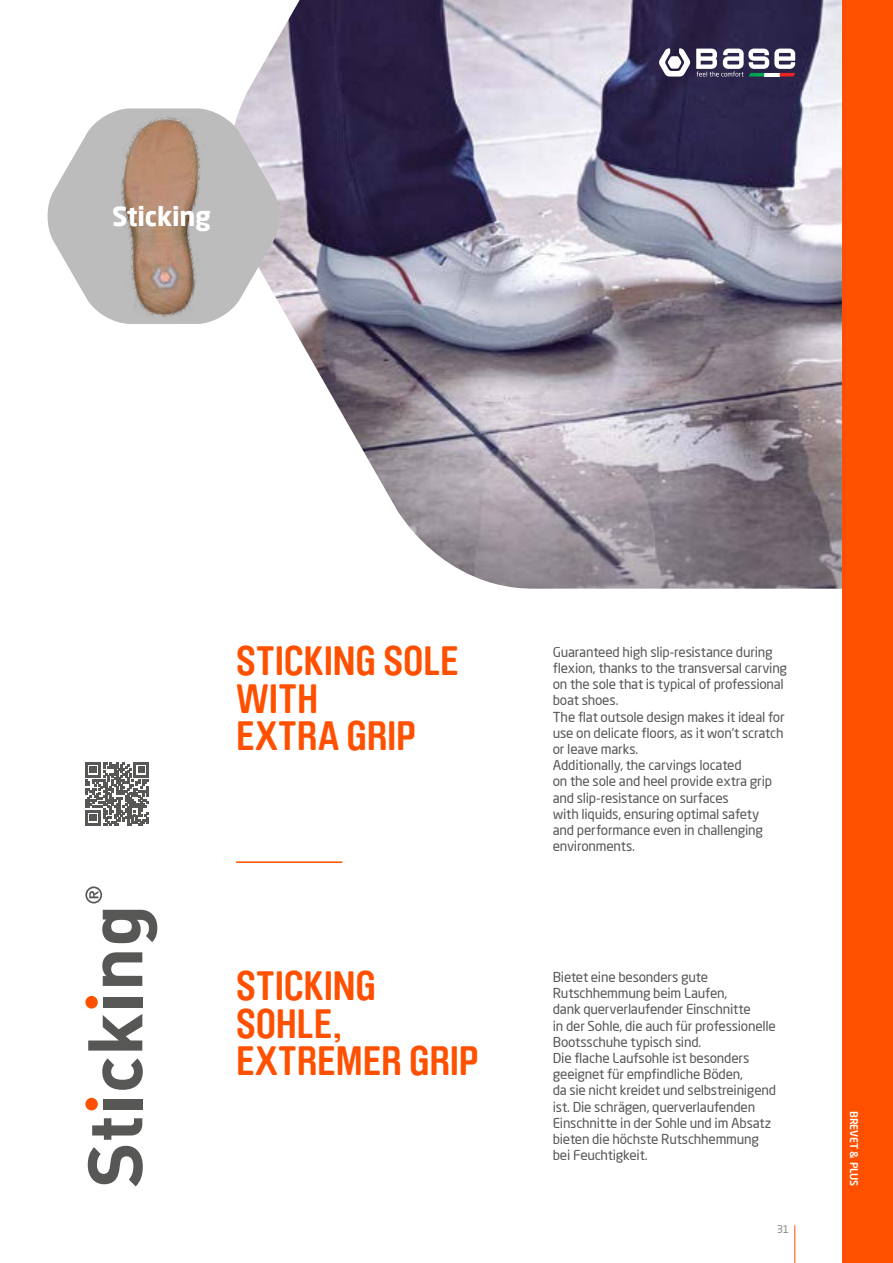
<style>
.page{position:relative;width:893px;height:1263px;background:#fff}
.page>*{position:absolute;margin:0;border:0;box-sizing:border-box;transform-origin:0 0}
.t1{font:700 40.5px/37.5px "Brauer Neue";color:#ff5000}
.t2{font:700 26.25px "Neo Sans Pro";letter-spacing:-.01em;color:#fff}
.t3{font:13.5px/16.2px "Neo Sans Pro";letter-spacing:-.015em;color:#575756}
.t4{font:500 10.5px "Neo Sans Pro";color:#fff}
.t5{font:10.5px "Neo Sans Pro";color:#878786}
</style>
<div class="page">
<hr style="left:794px;top:1225px;width:1px;height:38px;background:#ff5000">
<div style="left:842px;top:0;width:51px;height:1263px;background:#ff5000"></div>
<img style="left:255px;top:0;width:587px;height:589px">
<svg style="left:47px;top:108px;width:234px;height:216px"></svg>
<img style="left:68px;top:78px;width:188px;height:284px">
<div style="left:85px;top:1098px;width:13px;height:12px;background:#ff5000;border-radius:50%"></div>
<div style="left:85px;top:996px;width:13px;height:12px;background:#ff5000;border-radius:50%"></div>
<svg style="left:88px;top:1146px;width:55px;height:40px"></svg>
<svg style="left:92px;top:1118px;width:50px;height:22px"></svg>
<div style="left:103px;top:1099px;width:39px;height:10px;background:#575756"></div>
<svg style="left:102px;top:1058px;width:41px;height:32px"></svg>
<svg style="left:88px;top:1014px;width:54px;height:36px"></svg>
<div style="left:103px;top:997px;width:39px;height:10px;background:#575756"></div>
<svg style="left:102px;top:952px;width:40px;height:34px"></svg>
<svg style="left:102px;top:910px;width:55px;height:33px"></svg>
<svg style="left:85px;top:886px;width:17px;height:17px"></svg>
<hr style="left:236px;top:861px;width:106px;height:2px;background:#ff5000">
<svg style="left:659px;top:48px;width:31px;height:29px"></svg>
<svg style="left:696px;top:49px;width:99px;height:28px"></svg>
<svg style="left:86px;top:762px;width:63px;height:63px"></svg>
<h2 class="t2" style="left:112px;top:206px;width:100px">Sticking</h2>
<h1 class="t1" style="left:236px;top:640px;width:224px">STICKING SOLE<br>WITH<br>EXTRA GRIP</h1>
<p class="t3" style="left:553px;top:643px;width:236px">Guaranteed high slip-resistance during flexion, thanks to the transversal carving on the sole that is typical of professional boat shoes.<br>The flat outsole design makes it ideal for use on delicate floors, as it won't scratch or leave marks.<br>Additionally, the carvings located<br>on the sole and heel provide extra grip and slip-resistance on surfaces<br>with liquids, ensuring optimal safety<br>and performance even in challenging environments.</p>
<h1 class="t1" style="left:236px;top:966px;width:244px">STICKING<br>SOHLE,<br>EXTREMER GRIP</h1>
<p class="t3" style="left:553px;top:970px;width:225px">Bietet eine besonders gute Rutschhemmung beim Laufen,<br>dank querverlaufender Einschnitte<br>in der Sohle, die auch für professionelle Bootsschuhe typisch sind.<br>Die flache Laufsohle ist besonders geeignet für empfindliche Böden,<br>da sie nicht kreidet und selbstreinigend ist. Die schrägen, querverlaufenden Einschnitte in der Sohle und im Absatz bieten die höchste Rutschhemmung bei Feuchtigkeit.</p>
<p class="t5" style="left:777px;top:1225px;width:14px">31</p>
<p class="t4" style="left:860px;top:1111px;width:77px;rotate:90deg">BREVET &amp; PLUS</p>
</div>
